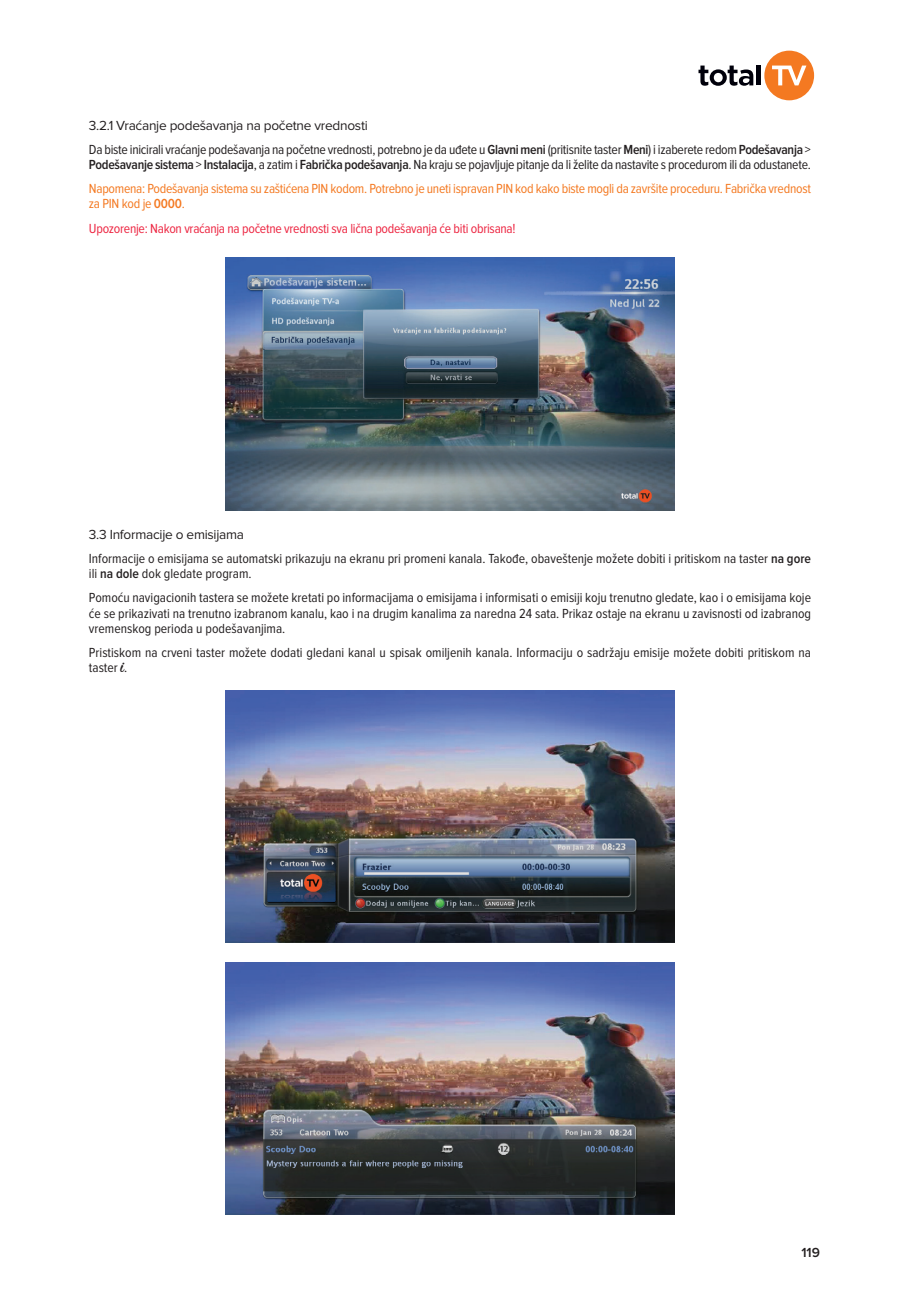
<style>
.page{position:relative;width:900px;height:1314px;background:#fff}
.page>*{position:absolute;margin:0;border:0;box-sizing:border-box;transform-origin:0 0}
.t1{font:13.72px/15.1px "Proxima Nova Cond";color:#231f20}
.t2{font:13.72px/15.1px "Proxima Nova Cond";letter-spacing:-.02em;color:#231f20}
.t3{font:13.72px/15.1px "Proxima Nova Cond";letter-spacing:-.02em;color:#f47921}
.t4{font:13.72px "Proxima Nova Cond";letter-spacing:-.02em;color:#ed2541}
.t5{font:13.72px "Proxima Nova";letter-spacing:-.02em;color:#231f20}
.t6{font:600 13.72px "Proxima Nova";color:#231f20}
.s1{font-weight:600}
.s2{font-family:"Wolfinthe City";font-size:27.22px}
</style>
<div class="page">
<svg style="left:764px;top:51px;width:49px;height:49px"></svg>
<svg style="left:698px;top:66px;width:55px;height:20px"></svg>
<div style="left:755px;top:66px;width:5px;height:19px;background:#00000b"></div>
<img style="left:225px;top:690px;width:449px;height:252px">
<img style="left:225px;top:962px;width:449px;height:252px">
<img style="left:225px;top:258px;width:449px;height:252px">
<p class="t5" style="left:89px;top:119px;width:280px">3.2.1 Vraćanje podešavanja na početne vrednosti</p>
<p class="t2" style="left:89px;top:142px;width:723px">Da biste inicirali vraćanje podešavanja na početne vrednosti, potrebno je da uđete u <span class="s1">Glavni meni</span> (pritisnite taster <span class="s1">Meni</span>) i izaberete redom <span class="s1">Podešavanja</span> &gt;<br><span class="s1">Podešavanje sistema</span> &gt; <span class="s1">Instalacija</span>, a zatim i <span class="s1">Fabrička podešavanja</span>. Na kraju se pojavljuje pitanje da li želite da nastavite s procedurom ili da odustanete.</p>
<p class="t3" style="left:89px;top:182px;width:723px">Napomena: Podešavanja sistema su zaštićena PIN kodom. Potrebno je uneti ispravan PIN kod kako biste mogli da završite proceduru. Fabrička vrednost za PIN kod je <span class="s1">0000</span>.</p>
<p class="t4" style="left:89px;top:222px;width:428px">Upozorenje: Nakon vraćanja na početne vrednosti sva lična podešavanja će biti obrisana!</p>
<p class="t5" style="left:89px;top:528px;width:157px">3.3 Informacije o emisijama</p>
<p class="t1" style="left:89px;top:551px;width:723px">Informacije o emisijama se automatski prikazuju na ekranu pri promeni kanala. Takođe, obaveštenje možete dobiti i pritiskom na taster <span class="s1">na gore </span>ili <span class="s1">na dole</span> dok gledate program.</p>
<p class="t1" style="left:89px;top:591px;width:723px;text-align:justify">Pomoću navigacionih tastera se možete kretati po informacijama o emisijama i informisati o emisiji koju trenutno gledate, kao i o emisijama koje će se prikazivati na trenutno izabranom kanalu, kao i na drugim kanalima za naredna 24 sata. Prikaz ostaje na ekranu u zavisnosti od izabranog vremenskog perioda u podešavanjima.</p>
<p class="t1" style="left:89px;top:645px;width:723px">Pristiskom na crveni taster možete dodati gledani kanal u spisak omiljenih kanala. Informaciju o sadržaju emisije možete dobiti pritiskom na taster <span class="s2">i</span>.</p>
<p class="t6" style="left:801px;top:1246px;width:20px">119</p>
</div>
